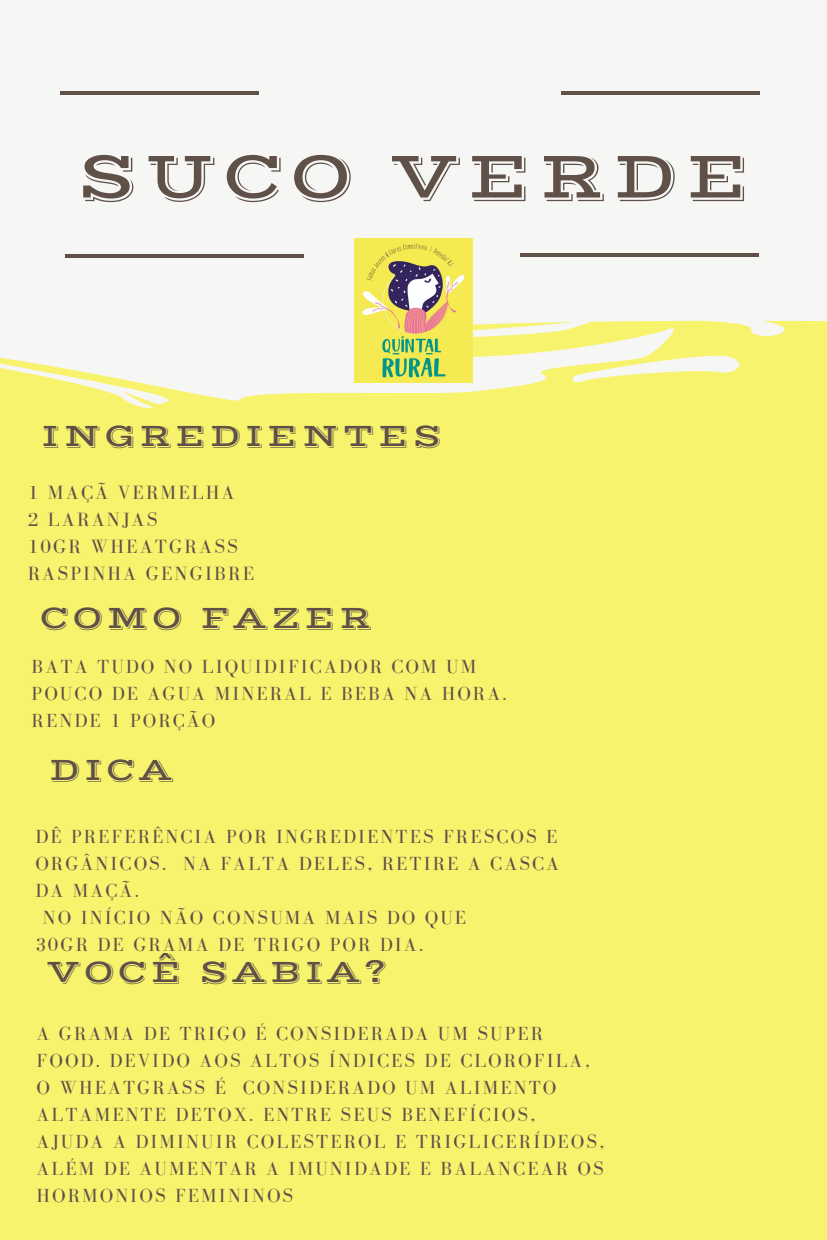
<style>
.page{position:relative;width:827px;height:1240px;background:#f7f36d}
.page>*{position:absolute;margin:0;border:0;box-sizing:border-box;transform-origin:0 0}
.t1{font:68.25px "Vast Shadow";letter-spacing:.11em;color:#5f5048}
.t2{font:33px "Vast Shadow";letter-spacing:.11em;color:#5f5048}
.t3{font:19.65px/27px "Bodoni FLF";letter-spacing:.11em;color:#5f5048}
.t4{font:19.5px/27px "Bodoni FLF";letter-spacing:.11em;color:#5f5048}
</style>
<div class="page">
<div style="left:0;top:0;width:827px;height:401px;background:#f6f6f4"></div>
<div style="left:0;top:0;width:124px;height:120px;background:#f6f6f4"></div>
<svg style="left:569px;top:351px;width:180px;height:35px"></svg>
<svg style="left:0;top:355px;width:175px;height:54px"></svg>
<hr style="left:60px;top:92px;width:198px;height:3px;background:#5f5048">
<hr style="left:561px;top:92px;width:198px;height:3px;background:#5f5048">
<hr style="left:66px;top:254px;width:238px;height:4px;background:#5f5048">
<hr style="left:520px;top:253px;width:239px;height:4px;background:#5f5048">
<img style="left:355px;top:239px;width:118px;height:144px">
<h1 class="t1" style="left:77px;top:135px;width:674px">SUCO VERDE</h1>
<h2 class="t2" style="left:42px;top:416px;width:402px">INGREDIENTES</h2>
<p class="t3" style="left:28px;top:478px;width:228px">1 MAÇÃ VERMELHA<br>2 LARANJAS<br>10GR WHEATGRASS<br>RASPINHA GENGIBRE</p>
<h2 class="t2" style="left:40px;top:598px;width:332px">COMO FAZER</h2>
<p class="t4" style="left:32px;top:652px;width:476px">BATA TUDO NO LIQUIDIFICADOR COM UM<br>POUCO DE AGUA MINERAL E BEBA NA HORA.<br>RENDE 1 PORÇÃO</p>
<h2 class="t2" style="left:49px;top:749px;width:125px">DICA</h2>
<p class="t4" style="left:35px;top:823px;width:523px">DÊ PREFERÊNCIA POR INGREDIENTES FRESCOS E</p>
<p class="t4" style="left:35px;top:850px;width:525px">ORGÂNICOS. NA FALTA DELES, RETIRE A CASCA</p>
<p class="t4" style="left:35px;top:877px;width:105px">DA MAÇÃ.</p>
<p class="t4" style="left:43px;top:904px;width:425px">NO INÍCIO NÃO CONSUMA MAIS DO QUE</p>
<p class="t4" style="left:35px;top:931px;width:389px">30GR DE GRAMA DE TRIGO POR DIA.</p>
<h2 class="t2" style="left:47px;top:952px;width:341px">VOCÊ SABIA?</h2>
<p class="t4" style="left:37px;top:1020px;width:569px">A GRAMA DE TRIGO É CONSIDERADA UM SUPER FOOD. DEVIDO AOS ALTOS ÍNDICES DE CLOROFILA, O WHEATGRASS É CONSIDERADO UM ALIMENTO ALTAMENTE DETOX. ENTRE SEUS BENEFÍCIOS, AJUDA A DIMINUIR COLESTEROL E TRIGLICERÍDEOS, ALÉM DE AUMENTAR A IMUNIDADE E BALANCEAR OS HORMONIOS FEMININOS</p>
</div>
